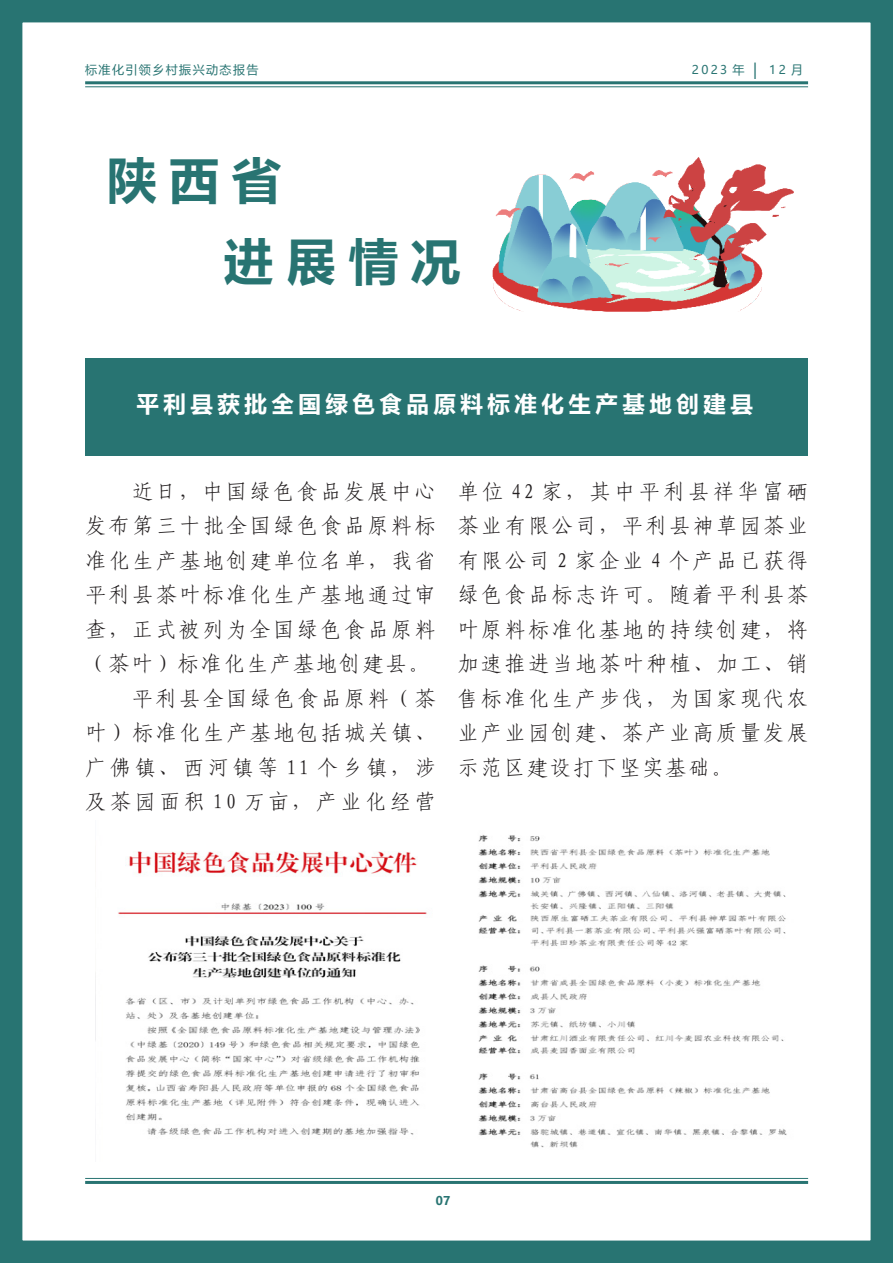
<style>
.page{position:relative;width:893px;height:1263px;background:#fff}
.page>*{position:absolute;margin:0;border:0;box-sizing:border-box;transform-origin:0 0}
.t1{font:700 49.5px "Microsoft Ya Hei";letter-spacing:.26em;color:#287472}
.t2{font:700 22.5px "Microsoft Ya Hei";letter-spacing:.2em;color:#fff}
.t3{font:21px/34.5px "Fang Song GB2312";letter-spacing:.12em;color:#231f20;text-align:justify}
.t4{font:12px "Microsoft Ya Hei";letter-spacing:.12em;color:#287472}
.t5{font:700 12px "Microsoft Ya Hei";color:#287472}
.s1{font-size:15px}
</style>
<div class="page">
<hr style="left:85px;top:1178px;width:723px;height:1px;background:#287472">
<hr style="left:85px;top:1181px;width:723px;height:3px;background:#287472">
<div style="left:0;top:0;width:893px;height:1263px;border:22px solid #287472"></div>
<hr style="left:85px;top:81px;width:723px;height:3px;background:#287472">
<hr style="left:85px;top:86px;width:723px;height:1px;background:#287472">
<div style="left:86px;top:358px;width:722px;height:98px;background:#287472"></div>
<img style="left:445px;top:81px;width:364px;height:231px">
<img style="left:95px;top:835px;width:692px;height:313px">
<p class="t4" style="left:85px;top:61px;width:175px">标准化引领乡村振兴动态报告</p>
<p class="t4" style="left:692px;top:61px;width:113px">2023 年 <span class="s1">|</span> 12 月</p>
<p class="t1" style="left:107px;top:146px;width:176px">陕西省</p>
<p class="t1" style="left:224px;top:227px;width:238px">进展情况</p>
<p class="t2" style="left:137px;top:388px;width:618px">平利县获批全国绿色食品原料标准化生产基地创建县</p>
<p class="t3" style="left:85px;top:474px;width:352px;text-indent:47px">近日，中国绿色食品发展中心发布第三十批全国绿色食品原料标准化生产基地创建单位名单，我省平利县茶叶标准化生产基地通过审查，正式被列为全国绿色食品原料（茶叶）标准化生产基地创建县。</p>
<p class="t3" style="left:85px;top:681px;width:352px;text-indent:47px">平利县全国绿色食品原料（茶叶）标准化生产基地包括城关镇、广佛镇、西河镇等 11 个乡镇，涉及茶园面积 10 万亩，产业化经营</p>
<p class="t3" style="left:458px;top:474px;width:352px">单位 42 家，其中平利县祥华富硒茶业有限公司，平利县神草园茶业有限公司 2 家企业 4 个产品已获得绿色食品标志许可。随着平利县茶叶原料标准化基地的持续创建，将加速推进当地茶叶种植、加工、销售标准化生产步伐，为国家现代农业产业园创建、茶产业高质量发展示范区建设打下坚实基础。</p>
<p class="t5" style="left:436px;top:1192px;width:16px">07</p>
</div>
